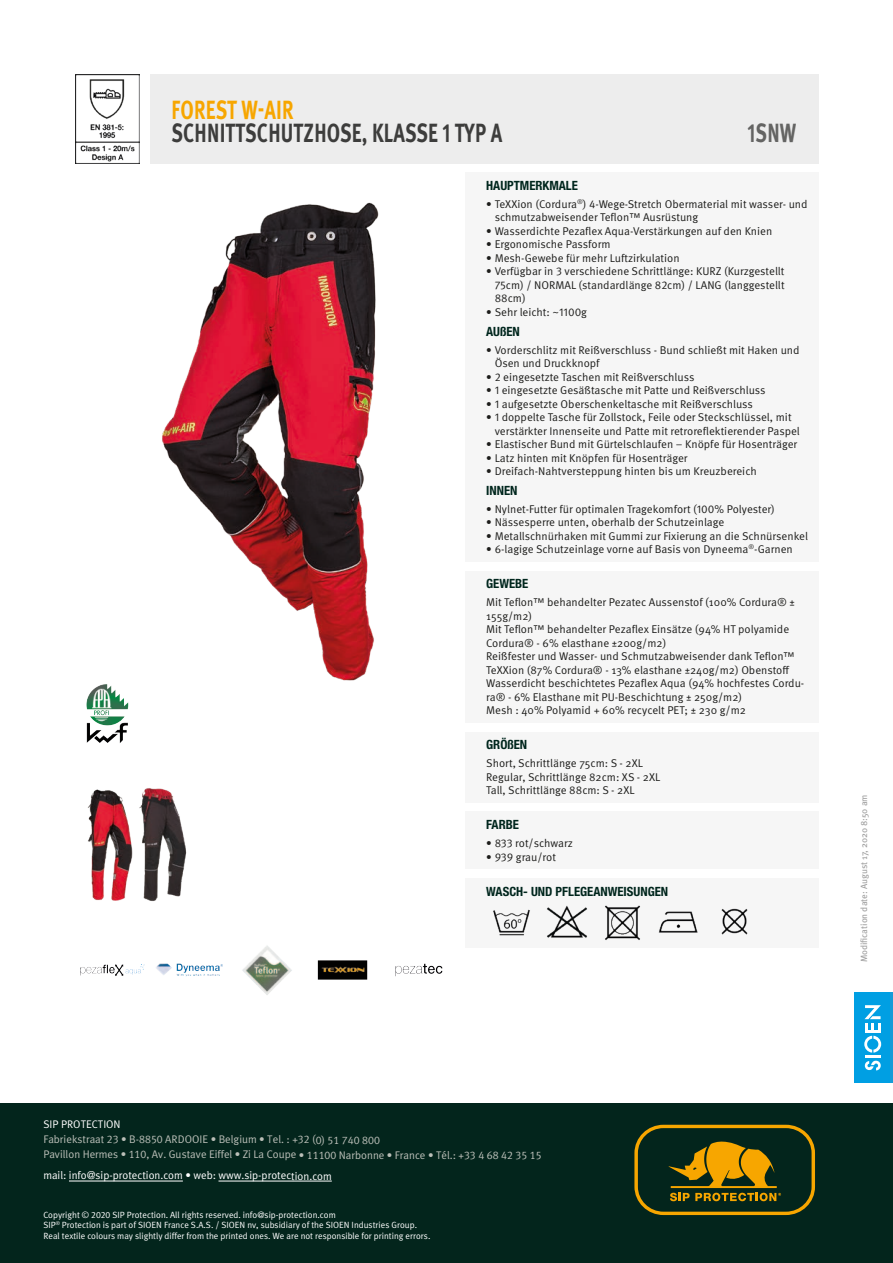
<style>
.page{position:relative;width:893px;height:1263px;background:#fff}
.page>*{position:absolute;margin:0;border:0;box-sizing:border-box;transform-origin:0 0}
.t1{font:700 26.25px "Meta Pro";letter-spacing:.01em;color:#3d3d3c;scale:.74 1}
.t2{font:700 26.25px "Meta Pro";letter-spacing:.01em;color:#f7a600;scale:.74 1}
.t3{font:700 26.25px "Meta Pro";color:#646463;scale:.74 1}
.t4{font:700 condensed 12.75px "Helvetica Neue LT Std";color:#00261d}
.t5{font:11.25px/13.5px "Meta Pro";color:#1d1d1b}
.t6{font:11.1px/15px "Meta K Normal";color:#bbbfb8}
.t7{font:11.1px "Meta K Normal";color:#fff}
.t8{font:9px/10.5px "Meta K Normal";color:#fff}
.t9{font:9px "Meta Pro";color:#9d9d9d}
.s1{font-family:"Meta K Normal"}
</style>
<div class="page">
<div style="left:0;top:1103px;width:893px;height:160px;background:#03251c"></div>
<svg style="left:634px;top:1125px;width:181px;height:90px"></svg>
<hr style="left:69px;top:1181px;width:114px;height:1px;background:#fff">
<hr style="left:218px;top:1181px;width:114px;height:1px;background:#fff">
<div style="left:854px;top:992px;width:39px;height:90px;background:#149cd8"></div>
<div style="left:854px;top:992px;width:36px;height:90px;background:#009fe3"></div>
<svg style="left:865px;top:1061px;width:16px;height:9px"></svg>
<svg style="left:864px;top:1036px;width:17px;height:16px"></svg>
<hr style="left:865px;top:1055px;width:15px;height:3px;background:#fff">
<hr style="left:865px;top:1030px;width:16px;height:3px;background:#fff">
<svg style="left:864px;top:1005px;width:17px;height:24px"></svg>
<div style="left:150px;top:74px;width:669px;height:90px;background:#ededed"></div>
<div style="left:465px;top:173px;width:354px;height:389px;background:#f6f6f6"></div>
<div style="left:465px;top:571px;width:354px;height:152px;background:#f6f6f6"></div>
<div style="left:465px;top:732px;width:354px;height:70px;background:#f6f6f6"></div>
<div style="left:465px;top:812px;width:354px;height:57px;background:#f6f6f6"></div>
<div style="left:465px;top:878px;width:354px;height:70px;background:#f6f6f6"></div>
<img style="left:493px;top:909px;width:37px;height:27px">
<img style="left:547px;top:905px;width:40px;height:33px">
<img style="left:605px;top:905px;width:35px;height:35px">
<img style="left:658px;top:911px;width:40px;height:22px">
<img style="left:721px;top:908px;width:27px;height:27px">
<svg style="left:158px;top:963px;width:65px;height:13px"></svg>
<svg style="left:86px;top:691px;width:37px;height:52px"></svg>
<svg style="left:80px;top:964px;width:78px;height:12px"></svg>
<svg style="left:242px;top:945px;width:50px;height:50px"></svg>
<svg style="left:317px;top:960px;width:51px;height:20px"></svg>
<svg style="left:395px;top:963px;width:48px;height:14px"></svg>
<img style="left:87px;top:789px;width:31px;height:112px">
<img style="left:118px;top:788px;width:69px;height:113px">
<img style="left:75px;top:74px;width:65px;height:90px">
<img style="left:92px;top:202px;width:287px;height:532px">
<h1 class="t2" style="left:171px;top:93px;width:167px">FOREST W-AIR</h1>
<h1 class="t1" style="left:171px;top:117px;width:449px">SCHNITTSCHUTZHOSE, KLASSE 1 TYP A</h1>
<h1 class="t3" style="left:747px;top:117px;width:68px">1SNW</h1>
<p class="t4" style="left:486px;top:178px;width:93px">HAUPTMERKMALE</p>
<p class="t5" style="left:495px;top:198px;width:314px;text-indent:-9px"><span class="s1">•</span> TeXXion (Cordura<sup>®</sup>) 4-Wege-Stretch Obermaterial mit wasser- und schmutzabweisender Teflon™ Ausrüstung</p>
<p class="t5" style="left:486px;top:225px;width:288px"><span class="s1">•</span> Wasserdichte Pezaflex Aqua-Verstärkungen auf den Knien</p>
<p class="t5" style="left:486px;top:238px;width:126px"><span class="s1">•</span> Ergonomische Passform</p>
<p class="t5" style="left:486px;top:252px;width:195px"><span class="s1">•</span> Mesh-Gewebe für mehr Luftzirkulation</p>
<p class="t5" style="left:495px;top:265px;width:291px;text-align:justify;text-indent:-9px"><span class="s1">•</span> Verfügbar in 3 verschiedene Schrittlänge: KURZ (Kurzgestellt 75cm) / NORMAL (standardlänge 82cm) / LANG (langgestellt 88cm)</p>
<p class="t5" style="left:486px;top:306px;width:102px"><span class="s1">•</span> Sehr leicht: ~1100g</p>
<p class="t4" style="left:486px;top:324px;width:35px">AUSEN</p>
<p class="t5" style="left:495px;top:343px;width:306px;text-indent:-9px"><span class="s1">•</span> Vorderschlitz mit Reißverschluss - Bund schließt mit Haken und<br>Ösen und Druckknopf</p>
<p class="t5" style="left:486px;top:370px;width:210px"><span class="s1">•</span> 2 eingesetzte Taschen mit Reißverschluss</p>
<p class="t5" style="left:486px;top:384px;width:281px"><span class="s1">•</span> 1 eingesetzte Gesäßtasche mit Patte und Reißverschluss</p>
<p class="t5" style="left:486px;top:397px;width:268px"><span class="s1">•</span> 1 aufgesetzte Oberschenkeltasche mit Reißverschluss</p>
<p class="t5" style="left:495px;top:411px;width:307px;text-indent:-9px"><span class="s1">•</span> 1 doppelte Tasche für Zollstock, Feile oder Steckschlüssel, mit verstärkter Innenseite und Patte mit retroreflektierender Paspel</p>
<p class="t5" style="left:486px;top:438px;width:313px"><span class="s1">•</span> Elastischer Bund mit Gürtelschlaufen – Knöpfe für Hosenträger</p>
<p class="t5" style="left:486px;top:451px;width:203px"><span class="s1">•</span> Latz hinten mit Knöpfen für Hosenträger</p>
<p class="t5" style="left:486px;top:465px;width:272px"><span class="s1">•</span> Dreifach-Nahtversteppung hinten bis um Kreuzbereich</p>
<p class="t4" style="left:486px;top:483px;width:33px">INNEN</p>
<p class="t5" style="left:486px;top:502px;width:290px"><span class="s1">•</span> Nylnet-Futter für optimalen Tragekomfort (100% Polyester)</p>
<p class="t5" style="left:486px;top:516px;width:240px"><span class="s1">•</span> Nässesperre unten, oberhalb der Schutzeinlage</p>
<p class="t5" style="left:486px;top:529px;width:323px"><span class="s1">•</span> Metallschnürhaken mit Gummi zur Fixierung an die Schnürsenkel</p>
<p class="t5" style="left:486px;top:543px;width:308px"><span class="s1">•</span> 6-lagige Schutzeinlage vorne auf Basis von Dyneema<sup>®</sup>-Garnen</p>
<p class="t4" style="left:486px;top:576px;width:44px">GEWEBE</p>
<p class="t5" style="left:486px;top:596px;width:320px">Mit Teflon™ behandelter Pezatec Aussenstof (100% Cordura® ± 155g/m2)<br>Mit Teflon™ behandelter Pezaflex Einsätze (94% HT polyamide Cordura® - 6% elasthane ±200g/m2)<br>Reißfester und Wasser- und Schmutzabweisender dank Teflon™ TeXXion (87% Cordura® - 13% elasthane ±240g/m2) Obenstoff Wasserdicht beschichtetes Pezaflex Aqua (94% hochfestes Cordu&shy;ra® - 6% Elasthane mit PU-Beschichtung ± 250g/m2)<br>Mesh : 40% Polyamid + 60% recycelt PET; ± 230 g/m2</p>
<p class="t4" style="left:486px;top:737px;width:43px">GRÖSEN</p>
<p class="t5" style="left:486px;top:757px;width:176px">Short, Schrittlänge 75cm: S - 2XL<br>Regular, Schrittlänge 82cm: XS - 2XL<br>Tall, Schrittlänge 88cm: S - 2XL</p>
<p class="t4" style="left:486px;top:817px;width:34px">FARBE</p>
<p class="t5" style="left:486px;top:837px;width:88px"><span class="s1">•</span> 833 rot/schwarz</p>
<p class="t5" style="left:486px;top:850px;width:71px"><span class="s1">•</span> 939 grau/rot</p>
<p class="t4" style="left:486px;top:883px;width:184px">WASCH- UND PFLEGEANWEISUNGEN</p>
<p class="t9" style="left:858px;top:962px;width:170px;rotate:-90deg">Modification date: August 17, 2020 8:50 am</p>
<p class="t7" style="left:43px;top:1118px;width:79px">SIP PROTECTION</p>
<p class="t6" style="left:43px;top:1132px;width:500px">Fabriekstraat 23 • B-8850 ARDOOIE • Belgium • Tel. : +32 (0) 51 740 800<br>Pavillon Hermes • 110, Av. Gustave Eiffel • Zi La Coupe • 11100 Narbonne • France • Tél.: +33 4 68 42 35 15</p>
<p class="t7" style="left:43px;top:1169px;width:290px">mail: info@sip-protection.com • web: www.sip-protection.com</p>
<p class="t8" style="left:43px;top:1209px;width:389px">Copyright © 2020 SIP Protection. All rights reserved. info@sip-protection.com<br>SIP<sup>®</sup> Protection is part of SIOEN France S.A.S. / SIOEN nv, subsidiary of the SIOEN Industries Group.<br>Real textile colours may slightly differ from the printed ones. We are not responsible for printing errors.</p>
</div>
